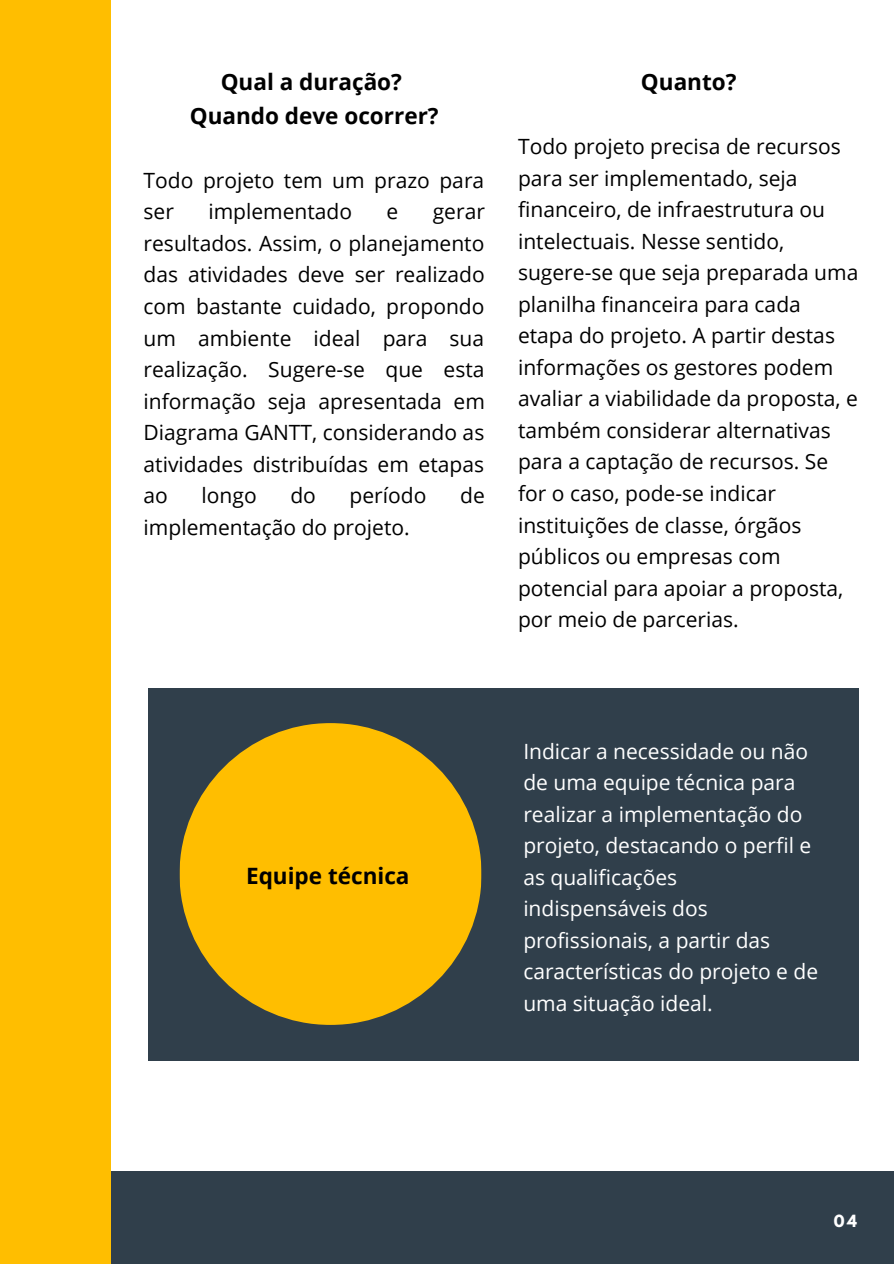
<style>
.page{position:relative;width:894px;height:1264px;background:#fff}
.page>*{position:absolute;margin:0;border:0;box-sizing:border-box;transform-origin:0 0}
.t1{font:700 22.5px/33.8px "Open Sans";color:#000;text-align:center}
.t2{font:21px/31.5px "Open Sans";color:#000}
.t3{font:21px/31.5px "Open Sans";color:#fff}
.t4{font:700 14.85px "League Spartan";color:#fff}
</style>
<div class="page">
<div style="left:0;top:1171px;width:893px;height:92px;background:#303f4b"></div>
<div style="left:0;top:0;width:110px;height:1263px;background:#ffbe00"></div>
<div style="left:148px;top:688px;width:710px;height:372px;background:#303f4b"></div>
<div style="left:179px;top:723px;width:302px;height:301px;background:#ffbe00;border-radius:50%"></div>
<p class="t1" style="left:190px;top:64px;width:250px">Qual a duração?<br>Quando deve ocorrer?</p>
<p class="t2" style="left:143px;top:164px;width:342px">Todo projeto tem um prazo para ser</p>
<p class="t2" style="left:208px;top:195px;width:145px">implementado</p>
<p class="t2" style="left:386px;top:195px;width:13px">e</p>
<p class="t2" style="left:143px;top:195px;width:343px;text-align:justify;text-indent:289px">gerar resultados. Assim, o planejamento das atividades deve ser realizado com bastante cuidado, propondo um ambiente ideal para sua realização. Sugere-se que esta informação seja apresentada em Diagrama GANTT, considerando as atividades distribuídas em etapas ao</p>
<p class="t2" style="left:201px;top:479px;width:57px">longo</p>
<p class="t2" style="left:290px;top:479px;width:27px">do</p>
<p class="t2" style="left:349px;top:479px;width:78px">período</p>
<p class="t2" style="left:460px;top:479px;width:26px">de</p>
<p class="t2" style="left:143px;top:511px;width:267px">implementação do projeto.</p>
<p class="t1" style="left:640px;top:64px;width:97px">Quanto?</p>
<p class="t2" style="left:518px;top:130px;width:342px">Todo projeto precisa de recursos para ser implementado, seja financeiro, de infraestrutura ou intelectuais. Nesse sentido, sugere-se que seja preparada uma planilha financeira para cada etapa do projeto. A partir destas informações os gestores podem avaliar a viabilidade da proposta, e também considerar alternativas para a captação de recursos. Se for o caso, pode-se indicar instituições de classe, órgãos públicos ou empresas com potencial para apoiar a proposta, por meio de parcerias.</p>
<p class="t1" style="left:246px;top:858px;width:165px">Equipe técnica</p>
<p class="t3" style="left:523px;top:734px;width:296px">Indicar a necessidade ou não de uma equipe técnica para realizar a implementação do projeto, destacando o perfil e as qualificações indispensáveis dos profissionais, a partir das características do projeto e de uma situação ideal.</p>
<p class="t4" style="left:833px;top:1213px;width:24px">04</p>
</div>
